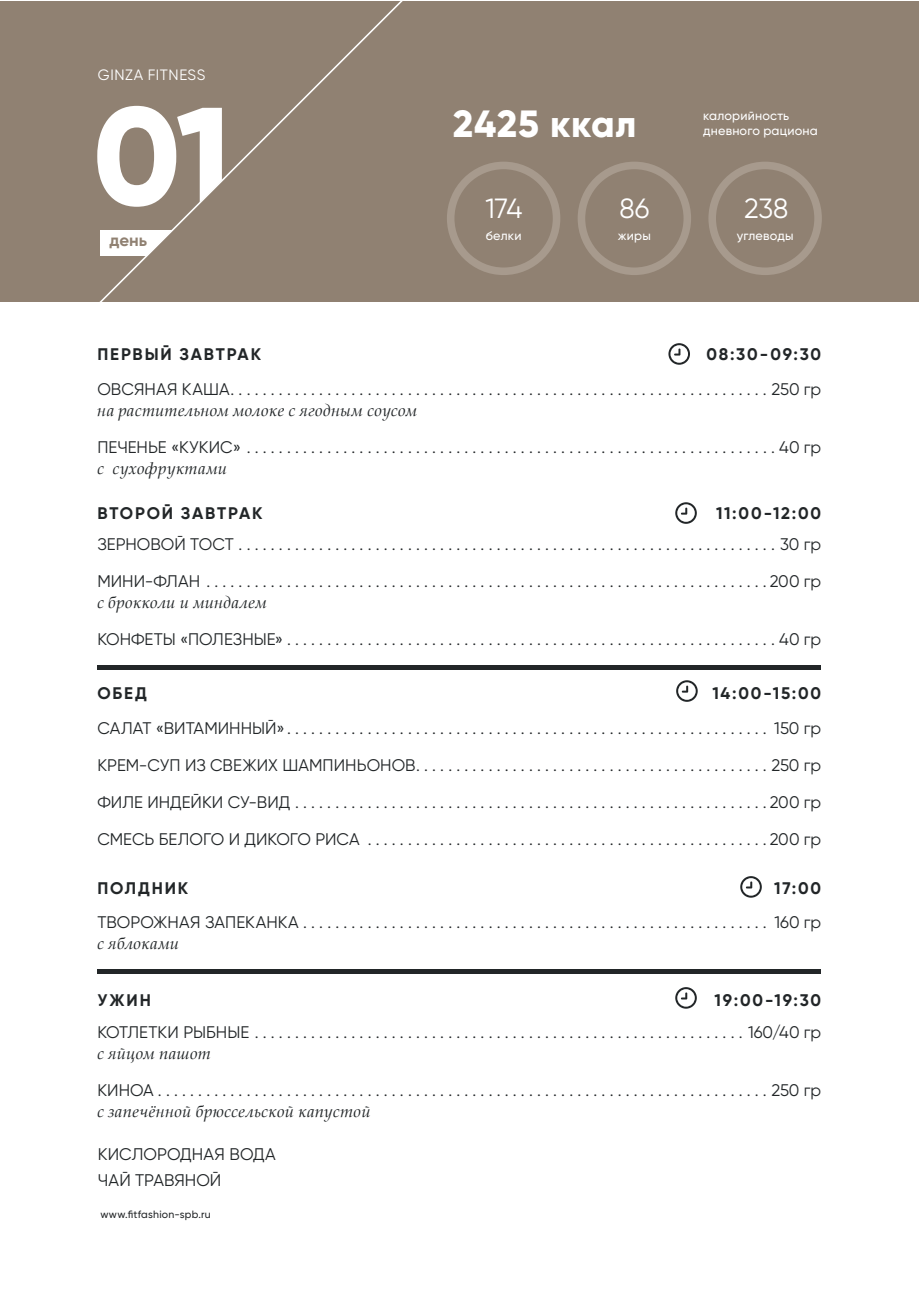
<style>
.page{position:relative;width:919px;height:1289px;background:#fff}
.page>*{position:absolute;margin:0;border:0;box-sizing:border-box;transform-origin:0 0}
.t1{font:800 138.6px "Gilroy";color:#fff}
.t2{font:800 37.95px "Gilroy";letter-spacing:.02em;color:#fff}
.t3{font:27.75px "Gilroy";letter-spacing:-.01em;color:#fff}
.t4{font:16.8px/25.2px "Gilroy";color:#222628}
.t5{font:italic 16.8px "Book Antiqua";letter-spacing:.025em;color:#222628}
.t6{font:700 16.8px "Gilroy";letter-spacing:.11em;color:#222628}
.t7{font:700 16.8px "Gilroy";color:#908172}
.t8{font:15px "Gilroy";letter-spacing:.035em;color:#fff}
.t9{font:500 12.6px/15.1px "Gilroy";letter-spacing:.015em;color:#fff}
.t10{font:500 10.5px "Gilroy";letter-spacing:.02em;color:#222527}
</style>
<div class="page">
<div style="left:0;top:1px;width:918px;height:300px;background:#908172"></div>
<svg style="left:447px;top:162px;width:113px;height:113px"></svg>
<svg style="left:578px;top:162px;width:113px;height:113px"></svg>
<svg style="left:708px;top:162px;width:113px;height:113px"></svg>
<svg style="left:82px;top:1px;width:328px;height:301px"></svg>
<svg style="left:100px;top:230px;width:85px;height:25px;fill:#fff"></svg>
<hr style="left:97px;top:665px;width:724px;height:4px;background:#222628">
<hr style="left:97px;top:969px;width:724px;height:4px;background:#222628">
<svg style="left:668px;top:343px;width:22px;height:22px"></svg>
<svg style="left:675px;top:502px;width:21px;height:22px"></svg>
<svg style="left:676px;top:680px;width:21px;height:21px"></svg>
<svg style="left:740px;top:876px;width:21px;height:21px"></svg>
<svg style="left:675px;top:987px;width:21px;height:21px"></svg>
<p class="t8" style="left:98px;top:65px;width:109px">GINZA FITNESS</p>
<h1 class="t1" style="left:93px;top:69px;width:140px">01</h1>
<p class="t7" style="left:109px;top:229px;width:39px">день</p>
<h2 class="t2" style="left:453px;top:99px;width:185px">2425 ккал</h2>
<p class="t9" style="left:703px;top:108px;width:116px">калорийность дневного рациона</p>
<h3 class="t3" style="left:485px;top:191px;width:38px">174</h3>
<h3 class="t3" style="left:619px;top:191px;width:32px">86</h3>
<h3 class="t3" style="left:744px;top:191px;width:46px">238</h3>
<p class="t9" style="left:485px;top:228px;width:37px">белки</p>
<p class="t9" style="left:618px;top:228px;width:34px">жиры</p>
<p class="t9" style="left:736px;top:228px;width:58px">углеводы</p>
<p class="t6" style="left:97px;top:344px;width:165px">ПЕРВЫЙ ЗАВТРАК</p>
<p class="t6" style="left:706px;top:344px;width:116px">08:30-09:30</p>
<p class="t4" style="left:97px;top:376px;width:725px">ОВСЯНАЯ КАША. . . . . . . . . . . . . . . . . . . . . . . . . . . . . . . . . . . . . . . . . . . . . . . . . . . . . . . . . . . . . . . . . . . 250 гр</p>
<p class="t5" style="left:97px;top:398px;width:321px">на растительном молоке с ягодным соусом</p>
<p class="t4" style="left:97px;top:434px;width:725px">ПЕЧЕНЬЕ «КУКИС» . . . . . . . . . . . . . . . . . . . . . . . . . . . . . . . . . . . . . . . . . . . . . . . . . . . . . . . . . . . . . . . . . . 40 гр</p>
<p class="t5" style="left:97px;top:456px;width:131px">с сухофруктами</p>
<p class="t6" style="left:97px;top:503px;width:167px">ВТОРОЙ ЗАВТРАК</p>
<p class="t6" style="left:716px;top:503px;width:107px">11:00-12:00</p>
<p class="t4" style="left:97px;top:531px;width:725px">ЗЕРНОВОЙ ТОСТ . . . . . . . . . . . . . . . . . . . . . . . . . . . . . . . . . . . . . . . . . . . . . . . . . . . . . . . . . . . . . . . . . . . 30 гр</p>
<p class="t4" style="left:97px;top:568px;width:725px">МИНИ-ФЛАН . . . . . . . . . . . . . . . . . . . . . . . . . . . . . . . . . . . . . . . . . . . . . . . . . . . . . . . . . . . . . . . . . . . . . . 200 гр</p>
<p class="t5" style="left:97px;top:590px;width:171px">с брокколи и миндалем</p>
<p class="t4" style="left:97px;top:626px;width:725px">КОНФЕТЫ «ПОЛЕЗНЫЕ» . . . . . . . . . . . . . . . . . . . . . . . . . . . . . . . . . . . . . . . . . . . . . . . . . . . . . . . . . . . . . 40 гр</p>
<p class="t6" style="left:97px;top:683px;width:51px">ОБЕД</p>
<p class="t6" style="left:712px;top:683px;width:110px">14:00-15:00</p>
<p class="t4" style="left:97px;top:715px;width:725px">САЛАТ «ВИТАМИННЫЙ» . . . . . . . . . . . . . . . . . . . . . . . . . . . . . . . . . . . . . . . . . . . . . . . . . . . . . . . . . . . . 150 гр</p>
<p class="t4" style="left:97px;top:752px;width:725px">КРЕМ-СУП ИЗ СВЕЖИХ ШАМПИНЬОНОВ. . . . . . . . . . . . . . . . . . . . . . . . . . . . . . . . . . . . . . . . . . . . 250 гр</p>
<p class="t4" style="left:97px;top:789px;width:725px">ФИЛЕ ИНДЕЙКИ СУ-ВИД . . . . . . . . . . . . . . . . . . . . . . . . . . . . . . . . . . . . . . . . . . . . . . . . . . . . . . . . . . . 200 гр</p>
<p class="t4" style="left:97px;top:826px;width:725px">СМЕСЬ БЕЛОГО И ДИКОГО РИСА . . . . . . . . . . . . . . . . . . . . . . . . . . . . . . . . . . . . . . . . . . . . . . . . . . 200 гр</p>
<p class="t6" style="left:97px;top:877px;width:92px">ПОЛДНИК</p>
<p class="t6" style="left:774px;top:877px;width:48px">17:00</p>
<p class="t4" style="left:97px;top:908px;width:725px">ТВОРОЖНАЯ ЗАПЕКАНКА . . . . . . . . . . . . . . . . . . . . . . . . . . . . . . . . . . . . . . . . . . . . . . . . . . . . . . . . . . 160 гр</p>
<p class="t5" style="left:97px;top:931px;width:83px">с яблоками</p>
<p class="t6" style="left:97px;top:989px;width:55px">УЖИН</p>
<p class="t6" style="left:714px;top:989px;width:108px">19:00-19:30</p>
<p class="t4" style="left:97px;top:1019px;width:725px">КОТЛЕТКИ РЫБНЫЕ . . . . . . . . . . . . . . . . . . . . . . . . . . . . . . . . . . . . . . . . . . . . . . . . . . . . . . . . . . . . . 160/40 гр</p>
<p class="t5" style="left:97px;top:1041px;width:115px">с яйцом пашот</p>
<p class="t4" style="left:97px;top:1077px;width:725px">КИНОА . . . . . . . . . . . . . . . . . . . . . . . . . . . . . . . . . . . . . . . . . . . . . . . . . . . . . . . . . . . . . . . . . . . . . . . . . . . . 250 гр</p>
<p class="t5" style="left:97px;top:1099px;width:275px">с запечённой брюссельской капустой</p>
<p class="t4" style="left:98px;top:1141px;width:179px">КИСЛОРОДНАЯ ВОДА<br>ЧАЙ ТРАВЯНОЙ</p>
<p class="t10" style="left:100px;top:1207px;width:112px">www.fitfashion-spb.ru</p>
</div>
